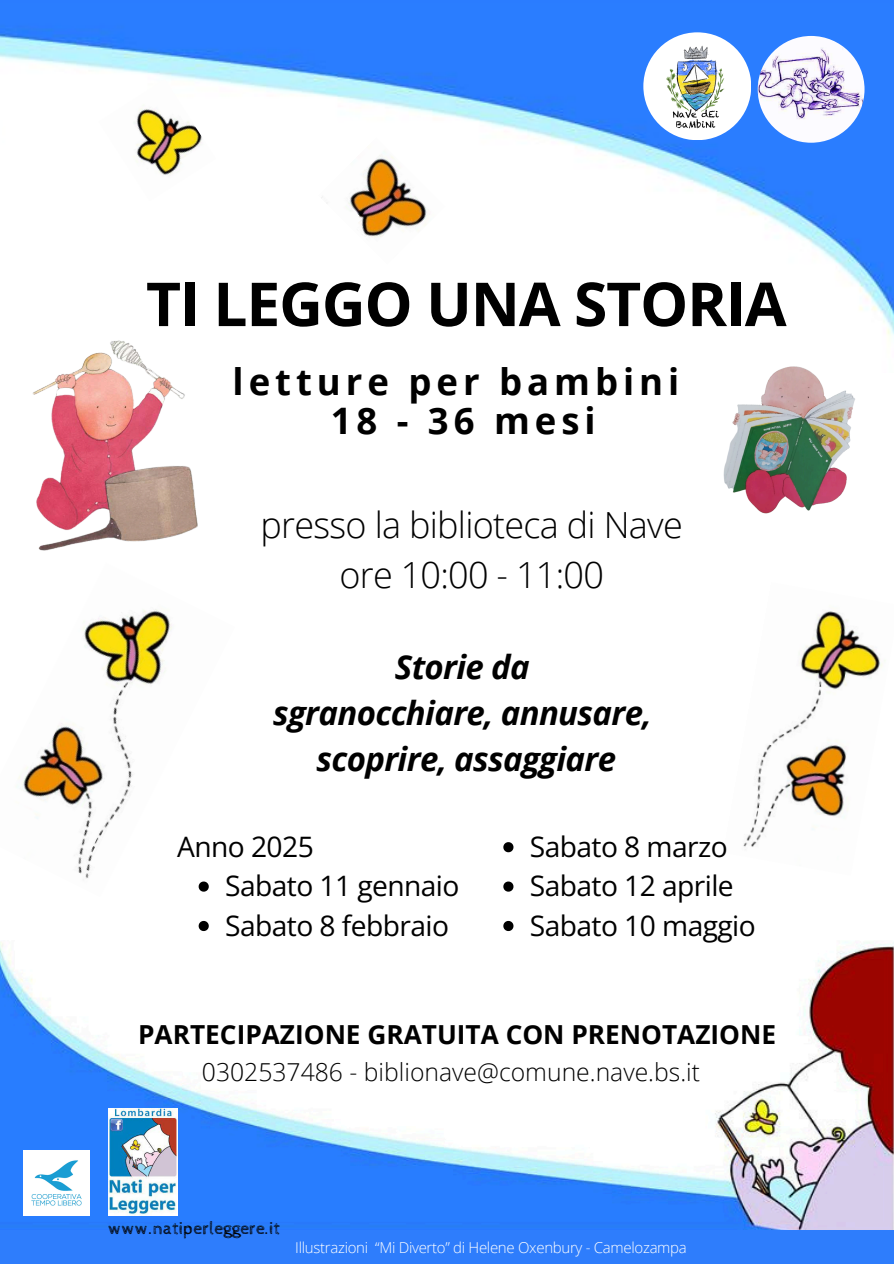
<style>
.page{position:relative;width:894px;height:1264px;background:#fff}
.page>*{position:absolute;margin:0;border:0;box-sizing:border-box;transform-origin:0 0}
.t1{font:700 60.6px "Open Sans";letter-spacing:-.02em;color:#000}
.t2{font:700 36.45px/39.3px "Open Sans";letter-spacing:.135em;color:#000;text-align:center}
.t3{font:300 36px/49.5px "Open Sans";letter-spacing:-.02em;color:#000;text-align:center}
.t4{font:italic 700 33px/46.2px "Open Sans";letter-spacing:-.02em;color:#000;text-align:center}
.t5{font:28.2px "Open Sans";letter-spacing:-.02em;color:#000}
.t6{font:700 26.25px "Open Sans";color:#000}
.t7{font:300 24.75px "Open Sans";color:#000}
.t8{font:17.7px "Cabin Sketch";color:#000}
.t9{font:300 15px "Open Sans";letter-spacing:-.02em;color:#fff}
</style>
<div class="page">
<img style="left:0;top:0;width:893px;height:336px">
<img style="left:757px;top:36px;width:107px;height:107px;border-radius:50%">
<img style="left:743px;top:611px;width:143px;height:236px">
<img style="left:0;top:941px;width:893px;height:289px">
<div style="left:0;top:1230px;width:893px;height:33px;background:#2e7dfc"></div>
<img style="left:98px;top:79px;width:118px;height:122px">
<img style="left:108px;top:1108px;width:69px;height:107px">
<img style="left:6px;top:332px;width:204px;height:219px">
<img style="left:723px;top:366px;width:132px;height:148px">
<img style="left:318px;top:137px;width:127px;height:127px">
<img style="left:619px;top:32px;width:166px;height:118px">
<img style="left:17px;top:609px;width:189px;height:283px">
<img style="left:24px;top:1150px;width:65px;height:65px">
<svg style="left:198px;top:881px;width:11px;height:10px"></svg>
<svg style="left:198px;top:920px;width:11px;height:11px"></svg>
<svg style="left:503px;top:842px;width:10px;height:10px"></svg>
<svg style="left:503px;top:881px;width:10px;height:10px"></svg>
<svg style="left:503px;top:920px;width:10px;height:11px"></svg>
<p class="t1" style="left:146px;top:261px;width:642px">TI LEGGO UNA STORIA</p>
<p class="t2" style="left:232px;top:361px;width:448px">letture per bambini<br>18 - 36 mesi</p>
<h2 class="t3" style="left:260px;top:499px;width:424px">presso la biblioteca di Nave ore 10:00 - 11:00</h2>
<p class="t4" style="left:273px;top:643px;width:380px">Storie da<br>sgranocchiare, annusare, scoprire, assaggiare</p>
<h3 class="t5" style="left:177px;top:826px;width:138px">Anno 2025</h3>
<p class="t5" style="left:225px;top:866px;width:236px">Sabato 11 gennaio</p>
<p class="t5" style="left:225px;top:905px;width:225px">Sabato 8 febbraio</p>
<h2 class="t5" style="left:529px;top:826px;width:199px">Sabato 8 marzo</h2>
<h5 class="t5" style="left:529px;top:866px;width:205px">Sabato 12 aprile</h5>
<p class="t5" style="left:529px;top:905px;width:227px">Sabato 10 maggio</p>
<p class="t6" style="left:138px;top:1015px;width:639px">PARTECIPAZIONE GRATUITA CON PRENOTAZIONE</p>
<p class="t7" style="left:202px;top:1054px;width:499px">0302537486 - biblionave@comune.nave.bs.it</p>
<h1 class="t8" style="left:109px;top:1218px;width:173px">www.natiperleggere.it</h1>
<p class="t9" style="left:295px;top:1236px;width:393px">Illustrazioni “Mi Diverto” di Helene Oxenbury - Camelozampa</p>
</div>
